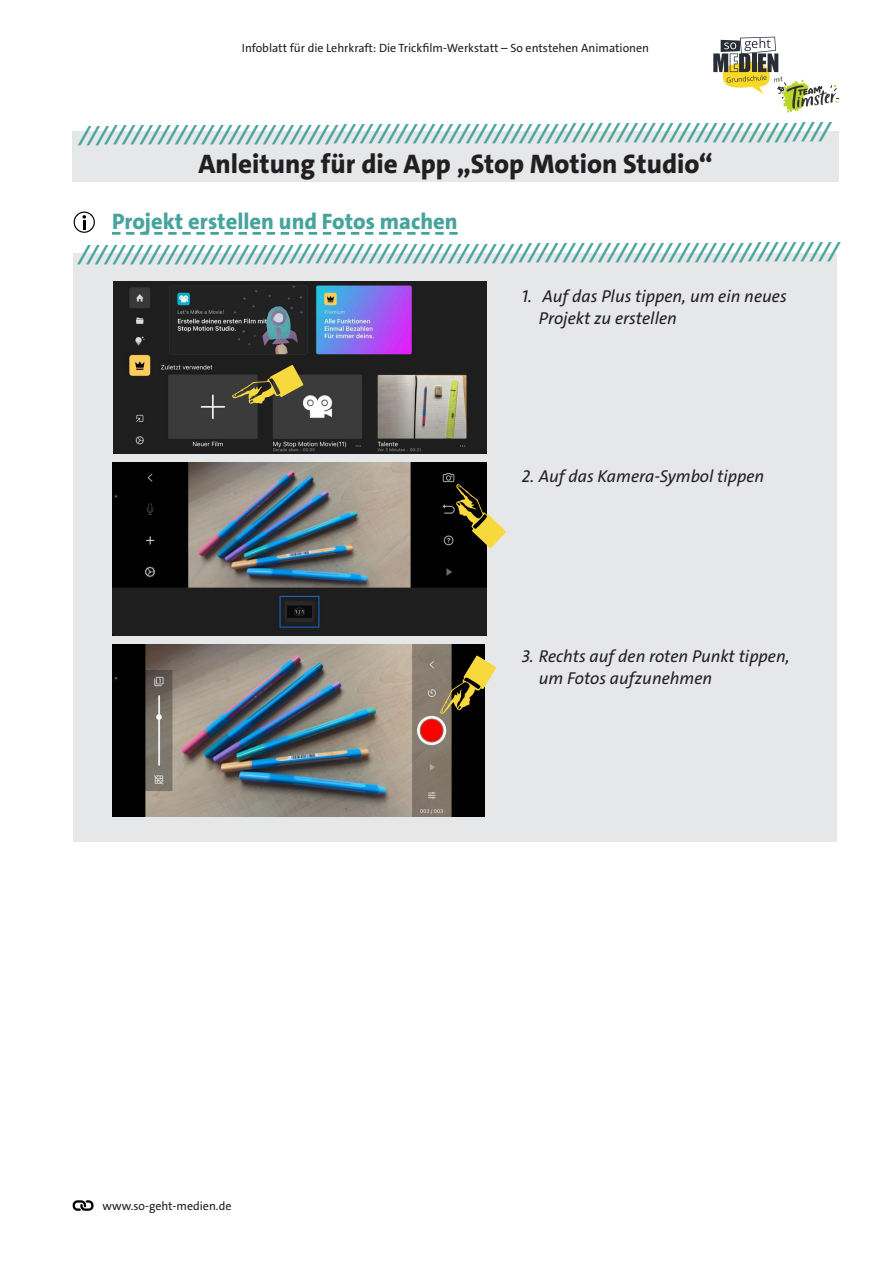
<style>
.page{position:relative;width:893px;height:1263px;background:#fff}
.page>*{position:absolute;margin:0;border:0;box-sizing:border-box;transform-origin:0 0}
.t1{font:800 27px "The Sans C4 s";color:#231f20}
.große_Überschrift_fü{font:800 22.5px "The Sans C4 s";color:#47a49d}
.gestrichelte_Linien{font:italic 700 21px "The Sans C4 s";color:#47a49d}
.t2{font:italic 17.25px/22.5px "The Sans C4 s";color:#231f20}
.t3{font:12px "The Sans C4 s";color:#231f20}
</style>
<div class="page">
<svg style="left:73px;top:1200px;width:21px;height:11px"></svg>
<div style="left:72px;top:132px;width:767px;height:50px;background:#e6e7e9"></div>
<svg style="left:713px;top:37px;width:126px;height:76px"></svg>
<div style="left:73px;top:253px;width:764px;height:589px;background:#e6e7e9"></div>
<svg style="left:112px;top:232px;width:346px;height:3px"></svg>
<svg style="left:74px;top:212px;width:21px;height:21px"></svg>
<img style="left:113px;top:644px;width:372px;height:172px">
<img style="left:113px;top:462px;width:374px;height:173px">
<img style="left:114px;top:281px;width:372px;height:172px">
<svg style="left:232px;top:365px;width:72px;height:39px;background:#6e6432"></svg>
<svg style="left:455px;top:483px;width:51px;height:65px"></svg>
<svg style="left:440px;top:655px;width:56px;height:60px;background:#7f7449"></svg>
<p class="t3" style="left:242px;top:41px;width:409px">Infoblatt für die Lehrkraft: Die Trickfilm-Werkstatt – So entstehen Animationen</p>
<p class="gestrichelte_Linien" style="left:80px;top:119px;width:752px">/////////////////////////////////////////////////////////////////////////////////////</p>
<p class="t1" style="left:198px;top:146px;width:516px">Anleitung für die App „Stop Motion Studio“</p>
<p class="große_Überschrift_fü" style="left:112px;top:207px;width:347px">Projekt erstellen und Fotos machen</p>
<p class="gestrichelte_Linien" style="left:79px;top:239px;width:761px">//////////////////////////////////////////////////////////////////////////////////////</p>
<p class="t2" style="left:539px;top:285px;width:249px;text-indent:-17px">1. Auf das Plus tippen, um ein neues<br>Projekt zu erstellen</p>
<p class="t2" style="left:522px;top:465px;width:244px">2. Auf das Kamera-Symbol tippen</p>
<p class="t3" style="left:102px;top:1198px;width:131px">www.so-geht-medien.de</p>
<p class="t2" style="left:539px;top:645px;width:252px;text-indent:-17px">3. Rechts auf den roten Punkt tippen, um Fotos aufzunehmen</p>
</div>
